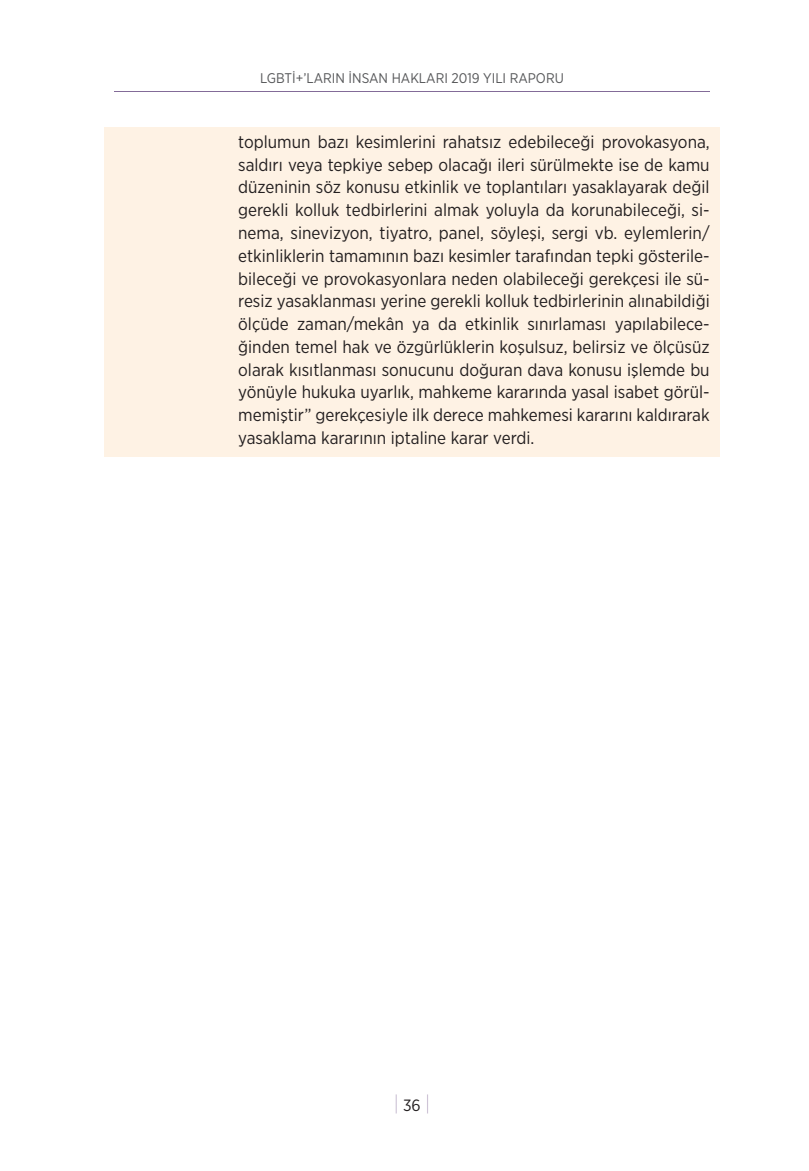
<style>
.page{position:relative;width:809px;height:1171px;background:#fff}
.page>*{position:absolute;margin:0;border:0;box-sizing:border-box;transform-origin:0 0}
.t1{font:100 21px "Gotham Narrow";color:#836b98}
.standart{font:17.5px/22.8px "Gotham Narrow";color:#231f20;text-align:justify}
.t2{font:14px "Gotham Narrow";color:#57585a}
.s1{font-weight:400;font-size:16.28px;color:#231f20}
</style>
<div class="page">
<hr style="left:114px;top:91px;width:595px;height:1px;background:#836b98">
<div style="left:104px;top:127px;width:615px;height:329px;background:#fef2e4"></div>
<p class="t2" style="left:260px;top:70px;width:305px">LGBTİ+’LARIN İNSAN HAKLARI 2019 YILI RAPORU</p>
<p class="standart" style="left:238px;top:130px;width:473px">toplumun bazı kesimlerini rahatsız edebileceği provokasyona, saldırı veya tepkiye sebep olacağı ileri sürülmekte ise de kamu düzeninin söz konusu etkinlik ve toplantıları yasaklayarak değil gerekli kolluk tedbirlerini almak yoluyla da korunabileceği, si&shy;nema, sinevizyon, tiyatro, panel, söyleşi, sergi vb. eylemlerin/ etkinliklerin tamamının bazı kesimler tarafından tepki gösterile&shy;bileceği ve provokasyonlara neden olabileceği gerekçesi ile sü&shy;resiz yasaklanması yerine gerekli kolluk tedbirlerinin alınabildiği ölçüde zaman/mekân ya da etkinlik sınırlaması yapılabilece&shy;ğinden temel hak ve özgürlüklerin koşulsuz, belirsiz ve ölçüsüz olarak kısıtlanması sonucunu doğuran dava konusu işlemde bu yönüyle hukuka uyarlık, mahkeme kararında yasal isabet görül&shy;memiştir” gerekçesiyle ilk derece mahkemesi kararını kaldırarak yasaklama kararının iptaline karar verdi.</p>
<p class="t1" style="left:394px;top:1091px;width:38px">|<span class="s1">36</span>|</p>
</div>
